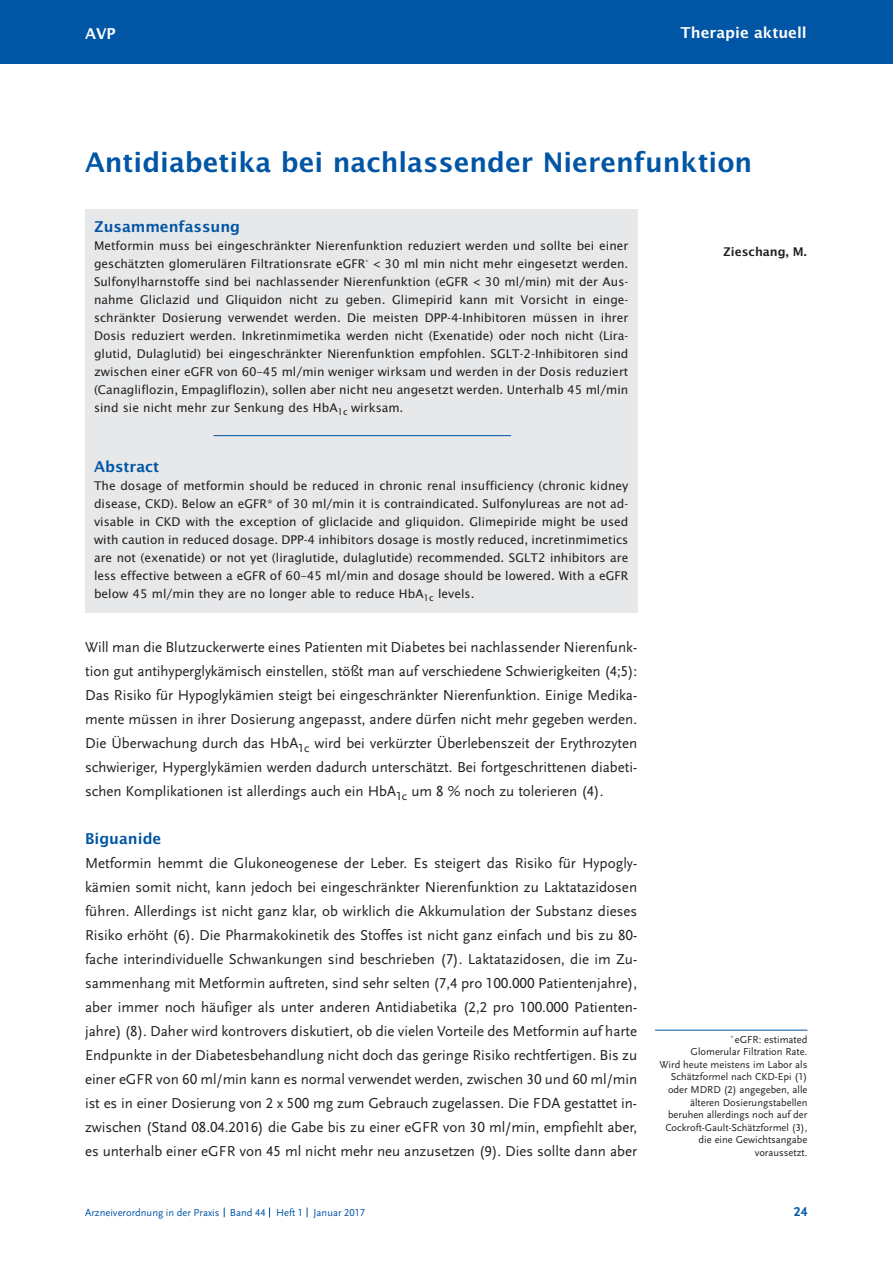
<style>
.page{position:relative;width:893px;height:1263px;background:#fff}
.page>*{position:absolute;margin:0;border:0;box-sizing:border-box;transform-origin:0 0}
.t1{font:600 27px "Lucida Sans";color:#0155a5}
.t2{font:15px/24px "Scala Sans LF";color:#231f20;text-align:justify}
.t3{font:600 15px "Lucida Sans";color:#0155a5}
.t4{font:600 15px "Lucida Sans";color:#fff}
.t5{font:700 13.5px "Scala Sans LF";color:#0155a5}
.t6{font:12px/18px "Lucida Sans";color:#231f20;text-align:justify}
.t7{font:600 12px "Lucida Sans";color:#231f20}
.t8{font:10.5px/12.6px "Scala Sans LF";color:#231f20;text-align:right}
.t9{font:10.5px "Scala Sans LF";color:#0155a5}
</style>
<div class="page">
<div style="left:0;top:0;width:892px;height:64px;background:#0155a5"></div>
<div style="left:85px;top:209px;width:552px;height:404px;background:#e7e8e9"></div>
<hr style="left:213px;top:435px;width:298px;height:1px;background:#0155a5">
<hr style="left:655px;top:1030px;width:152px;height:1px;background:#0155a5">
<p class="t4" style="left:85px;top:25px;width:32px">AVP</p>
<p class="t4" style="left:681px;top:24px;width:128px">Therapie aktuell</p>
<h1 class="t1" style="left:85px;top:147px;width:669px">Antidiabetika bei nachlassender Nierenfunktion</h1>
<p class="t3" style="left:94px;top:218px;width:148px">Zusammenfassung</p>
<p class="t6" style="left:94px;top:237px;width:536px">Metformin muss bei eingeschränkter Nierenfunktion reduziert werden und sollte bei einer geschätzten glomerulären Filtrationsrate eGFR<sup>*</sup> &lt; 30 ml min nicht mehr eingesetzt werden.<br>Sulfonylharnstoffe sind bei nachlassender Nierenfunktion (eGFR &lt; 30 ml/min) mit der Aus&shy;nahme Gliclazid und Gliquidon nicht zu geben. Glimepirid kann mit Vorsicht in einge&shy;schränkter Dosierung verwendet werden. Die meisten DPP-4-Inhibitoren müssen in ihrer Dosis reduziert werden. Inkretinmimetika werden nicht (Exenatide) oder noch nicht (Lira&shy;glutid, Dulaglutid) bei eingeschränkter Nierenfunktion empfohlen. SGLT-2-Inhibitoren sind zwischen einer eGFR von 60–45 ml/min weniger wirksam und werden in der Dosis reduziert (Canagliflozin, Empagliflozin), sollen aber nicht neu angesetzt werden. Unterhalb 45 ml/min sind sie nicht mehr zur Senkung des HbA<sub>1c</sub> wirksam.</p>
<p class="t3" style="left:94px;top:458px;width:67px">Abstract</p>
<p class="t6" style="left:94px;top:477px;width:536px">The dosage of metformin should be reduced in chronic renal insufficiency (chronic kidney disease, CKD). Below an eGFR* of 30 ml/min it is contraindicated. Sulfonylureas are not ad&shy;visable in CKD with the exception of gliclacide and gliquidon. Glimepiride might be used with caution in reduced dosage. DPP-4 inhibitors dosage is mostly reduced, incretinmimetics are not (exenatide) or not yet (liraglutide, dulaglutide) recommended. SGLT2 inhibitors are less effective between a eGFR of 60–45 ml/min and dosage should be lowered. With a eGFR below 45 ml/min they are no longer able to reduce HbA<sub>1c</sub> levels.</p>
<p class="t2" style="left:85px;top:635px;width:554px">Will man die Blutzuckerwerte eines Patienten mit Diabetes bei nachlassender Nierenfunk&shy;tion gut antihyperglykämisch einstellen, stößt man auf verschiedene Schwierigkeiten (4;5):<br>Das Risiko für Hypoglykämien steigt bei eingeschränkter Nierenfunktion. Einige Medika&shy;mente müssen in ihrer Dosierung angepasst, andere dürfen nicht mehr gegeben werden.<br>Die Überwachung durch das HbA<sub>1c</sub> wird bei verkürzter Überlebenszeit der Erythrozyten schwieriger, Hyperglykämien werden dadurch unterschätzt. Bei fortgeschrittenen diabeti&shy;schen Komplikationen ist allerdings auch ein HbA<sub>1c</sub> um 8 % noch zu tolerieren (4).</p>
<p class="t3" style="left:85px;top:830px;width:78px">Biguanide</p>
<p class="t2" style="left:85px;top:851px;width:554px">Metformin hemmt die Glukoneogenese der Leber. Es steigert das Risiko für Hypogly&shy;kämien somit nicht, kann jedoch bei eingeschränkter Nierenfunktion zu Laktatazidosen führen. Allerdings ist nicht ganz klar, ob wirklich die Akkumulation der Substanz dieses Risiko erhöht (6). Die Pharmakokinetik des Stoffes ist nicht ganz einfach und bis zu 80- fache interindividuelle Schwankungen sind beschrieben (7). Laktatazidosen, die im Zu&shy;sammenhang mit Metformin auftreten, sind sehr selten (7,4 pro 100.000 Patientenjahre), aber immer noch häufiger als unter anderen Antidiabetika (2,2 pro 100.000 Patienten&shy;jahre) (8). Daher wird kontrovers diskutiert, ob die vielen Vorteile des Metformin auf harte Endpunkte in der Diabetesbehandlung nicht doch das geringe Risiko rechtfertigen. Bis zu einer eGFR von 60 ml/min kann es normal verwendet werden, zwischen 30 und 60 ml/min ist es in einer Dosierung von 2 x 500 mg zum Gebrauch zugelassen. Die FDA gestattet in&shy;zwischen (Stand 08.04.2016) die Gabe bis zu einer eGFR von 30 ml/min, empfiehlt aber, es unterhalb einer eGFR von 45 ml nicht mehr neu anzusetzen (9). Dies sollte dann aber</p>
<p class="t9" style="left:85px;top:1207px;width:282px">Arzneiverordnung in der Praxis Band 44 Heft 1 Januar 2017</p>
<p class="t7" style="left:723px;top:245px;width:85px">Zieschang, M.</p>
<p class="t8" style="left:659px;top:1033px;width:149px"><sup>*</sup> eGFR: estimated<br>Glomerular Filtration Rate.<br>Wird heute meistens im Labor als<br>Schätzformel nach CKD-Epi (1) oder MDRD (2) angegeben, alle älteren Dosierungstabellen beruhen allerdings noch auf der<br>Cockroft-Gault-Schätzformel (3), die eine Gewichtsangabe voraussetzt.</p>
<p class="t5" style="left:794px;top:1204px;width:15px">24</p>
</div>
